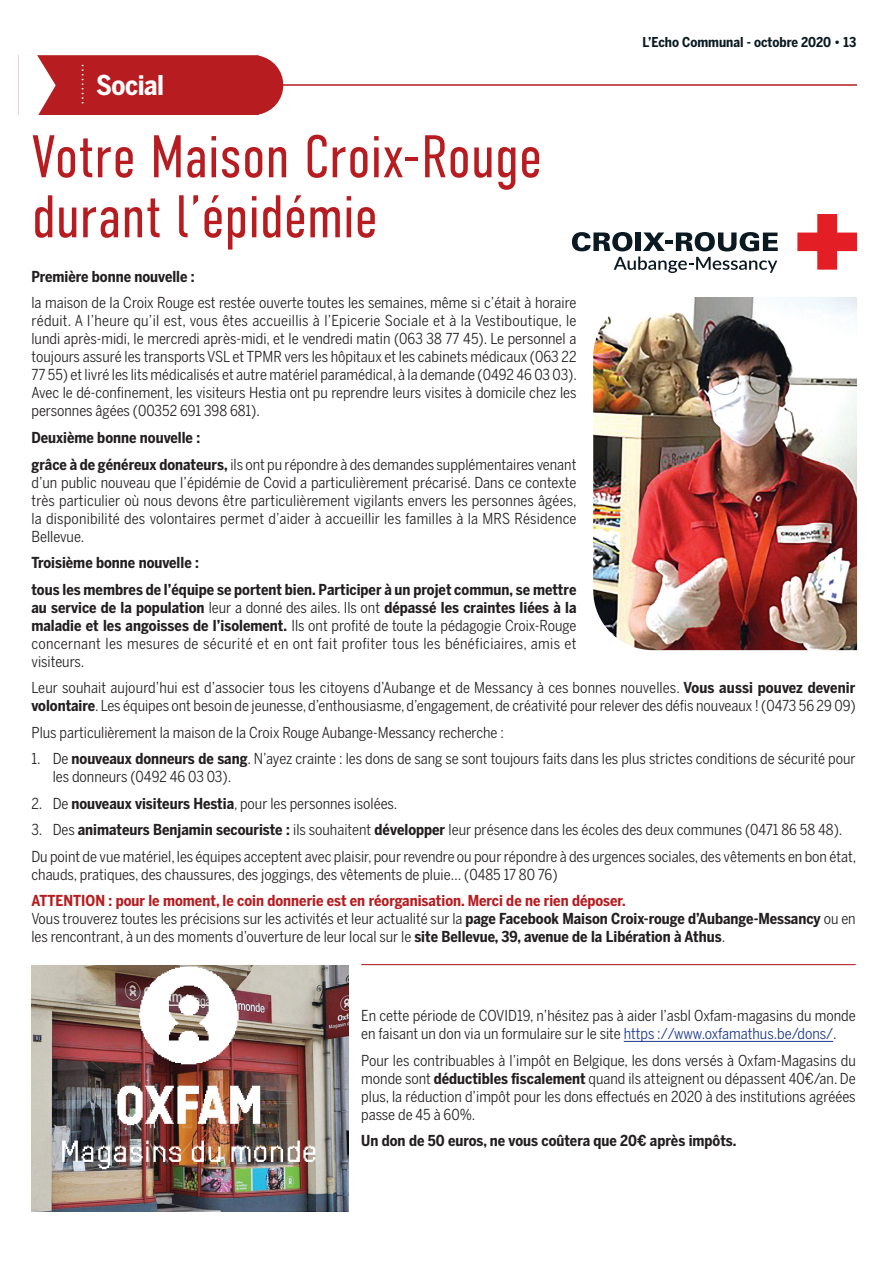
<style>
.page{position:relative;width:893px;height:1262px;background:#fff}
.page>*{position:absolute;margin:0;border:0;box-sizing:border-box;transform-origin:0 0}
.t1{font:300 60px/60px "DIN Condensed";letter-spacing:-.01em;color:#b61c20}
.t2{font:700 27px "Benton Sans Cond";letter-spacing:-.015em;color:#fff}
.t3{font:15px/18px "Benton Sans Cond";color:#231f20}
.t4{font:700 15px/26.5px "Benton Sans Cond";color:#231f20}
.t5{font:13.8px "Myriad Pro";color:#fff}
.t6{font:700 13.5px "Benton Sans Cond";color:#0b1a22}
.s1{font-weight:700}
.s2{font-weight:700;color:#b61c20}
.s3{color:#1b388c}
</style>
<div class="page">
<hr style="left:361px;top:963px;width:494px;height:1px;background:#b61c20">
<hr style="left:623px;top:1040px;width:210px;height:1px;background:#1b388c">
<hr style="left:31px;top:84px;width:825px;height:2px;background:#b61c20">
<svg style="left:18px;top:55px;width:265px;height:60px;background:#bf3a3d"></svg>
<svg style="left:797px;top:214px;width:59px;height:55px"></svg>
<svg style="left:571px;top:232px;width:206px;height:41px"></svg>
<img style="left:31px;top:965px;width:317px;height:246px">
<img style="left:56px;top:965px;width:268px;height:206px">
<img style="left:593px;top:297px;width:263px;height:353px">
<p class="t5" style="left:70px;top:105px;width:43px;rotate:-90deg">………</p>
<h2 class="t2" style="left:96px;top:70px;width:70px">Social</h2>
<p class="t6" style="left:642px;top:35px;width:215px">L’Echo Communal - octobre 2020 • 13</p>
<h1 class="t1" style="left:31px;top:127px;width:512px">Votre Maison Croix-Rouge durant l’épidémie</h1>
<p class="t4" style="left:31px;top:263px;width:165px">Première bonne nouvelle :</p>
<p class="t3" style="left:31px;top:294px;width:547px;text-align:justify">la maison de la Croix Rouge est restée ouverte toutes les semaines, même si c’était à horaire réduit. A l’heure qu’il est, vous êtes accueillis à l’Epicerie Sociale et à la Vestiboutique, le lundi après-midi, le mercredi après-midi, et le vendredi matin (063 38 77 45). Le personnel a toujours assuré les transports VSL et TPMR vers les hôpitaux et les cabinets médicaux (063 22<br>77 55) et livré les lits médicalisés et autre matériel paramédical, à la demande (0492 46 03 03).<br>Avec le dé-confinement, les visiteurs Hestia ont pu reprendre leurs visites à domicile chez les personnes âgées (00352 691 398 681).</p>
<p class="t3" style="left:31px;top:424px;width:546px;line-height:26.5px"><span class="s1">Deuxième bonne nouvelle :<br>grâce à de généreux donateurs,</span> ils ont pu répondre à des demandes supplémentaires venant</p>
<p class="t3" style="left:31px;top:473px;width:546px;text-align:justify">d’un public nouveau que l’épidémie de Covid a particulièrement précarisé. Dans ce contexte très particulier où nous devons être particulièrement vigilants envers les personnes âgées, la disponibilité des volontaires permet d’aider à accueillir les familles à la MRS Résidence Bellevue.</p>
<p class="t4" style="left:31px;top:549px;width:546px">Troisième bonne nouvelle :<br>tous les membres de l’équipe se portent bien. Participer à un projet commun, se mettre</p>
<p class="t3" style="left:31px;top:598px;width:546px;text-align:justify"><span class="s1">au service de la population</span> leur a donné des ailes. Ils ont <span class="s1">dépassé les craintes liées à la maladie et les angoisses de l’isolement.</span> Ils ont profité de toute la pédagogie Croix-Rouge concernant les mesures de sécurité et en ont fait profiter tous les bénéficiaires, amis et visiteurs.</p>
<p class="t3" style="left:31px;top:678px;width:825px">Leur souhait aujourd’hui est d’associer tous les citoyens d’Aubange et de Messancy à ces bonnes nouvelles. <span class="s1">Vous aussi pouvez devenir volontaire</span>. Les équipes ont besoin de jeunesse, d’enthousiasme, d’engagement, de créativité pour relever des défis nouveaux ! (0473 56 29 09)</p>
<p class="t3" style="left:31px;top:723px;width:474px">Plus particulièrement la maison de la Croix Rouge Aubange-Messancy recherche :</p>
<p class="t3" style="left:53px;top:749px;width:804px;text-indent:-21px">1. De <span class="s1">nouveaux donneurs de sang</span>. N’ayez crainte : les dons de sang se sont toujours faits dans les plus strictes conditions de sécurité pour les donneurs (0492 46 03 03).</p>
<p class="t3" style="left:31px;top:794px;width:367px">2. De <span class="s1">nouveaux visiteurs Hestia</span>, pour les personnes isolées.</p>
<p class="t3" style="left:31px;top:816px;width:826px;line-height:26.5px">3. Des <span class="s1">animateurs Benjamin secouriste :</span> ils souhaitent <span class="s1">développer</span> leur présence dans les écoles des deux communes (0471 86 58 48).<br>Du point de vue matériel, les équipes acceptent avec plaisir, pour revendre ou pour répondre à des urgences sociales, des vêtements en bon état,</p>
<p class="t3" style="left:31px;top:865px;width:527px">chauds, pratiques, des chaussures, des joggings, des vêtements de pluie… (0485 17 80 76)</p>
<p class="t3" style="left:31px;top:891px;width:825px"><span class="s2">ATTENTION : pour le moment, le coin donnerie est en réorganisation. Merci de ne rien déposer.<br></span>Vous trouverez toutes les précisions sur les activités et leur actualité sur la <span class="s1">page Facebook Maison Croix-rouge d’Aubange-Messancy</span> ou en les rencontrant, à un des moments d’ouverture de leur local sur le <span class="s1">site Bellevue, 39, avenue de la Libération à Athus</span>.</p>
<p class="t3" style="left:361px;top:1006px;width:496px">En cette période de COVID19, n’hésitez pas à aider l’asbl Oxfam-magasins du monde en faisant un don via un formulaire sur le site <span class="s3">https ://www.oxfamathus.be/dons/</span>.</p>
<p class="t3" style="left:361px;top:1051px;width:496px;text-align:justify">Pour les contribuables à l’impôt en Belgique, les dons versés à Oxfam-Magasins du monde sont <span class="s1">déductibles fiscalement</span> quand ils atteignent ou dépassent 40€/an. De plus, la réduction d’impôt pour les dons effectués en 2020 à des institutions agréées passe de 45 à 60%.</p>
<p class="t4" style="left:361px;top:1127px;width:376px">Un don de 50 euros, ne vous coûtera que 20€ après impôts.</p>
</div>
